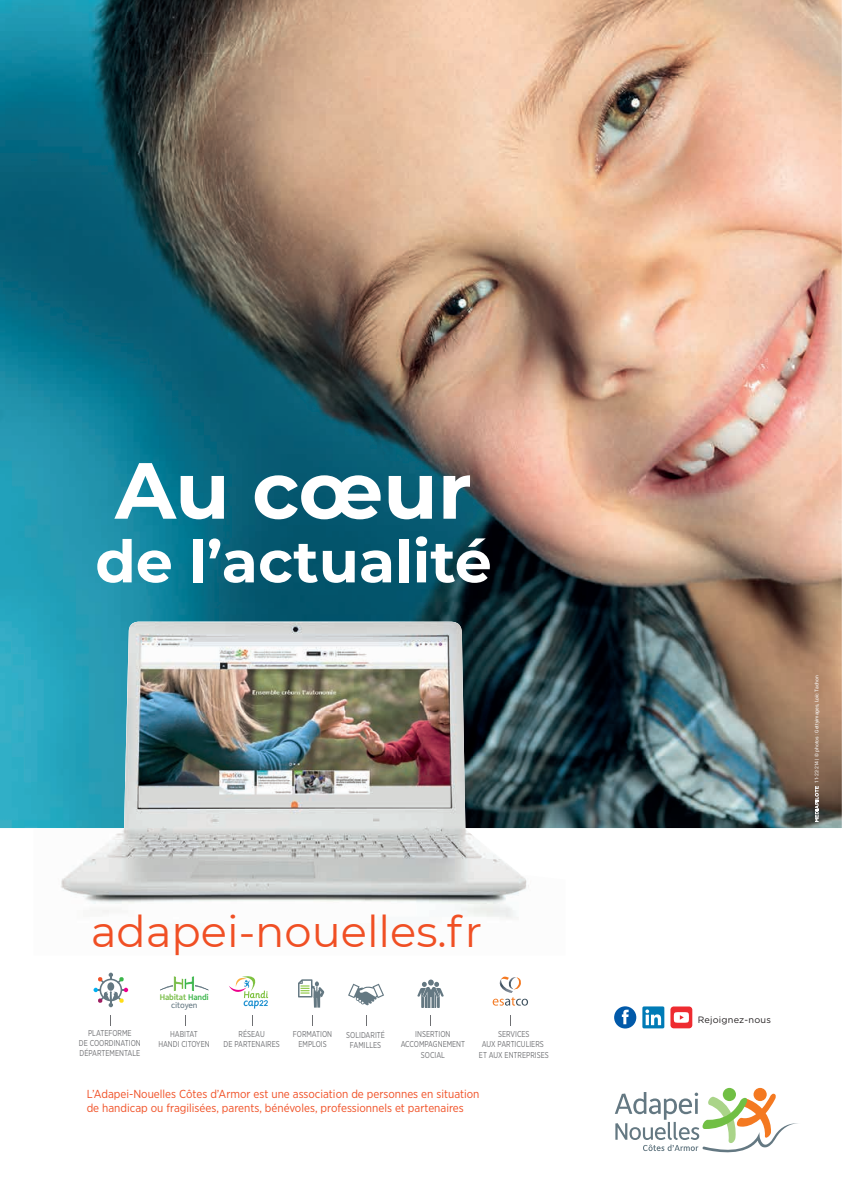
<style>
.page{position:relative;width:842px;height:1191px;background:#fff}
.page>*{position:absolute;margin:0;border:0;box-sizing:border-box;transform-origin:0 0}
.t1{font:700 79.4px "Montserrat";letter-spacing:-.005em;color:#fff}
.t2{font:700 58.6px "Montserrat";color:#fff}
.t3{font:43.2px "Montserrat";color:#f04f24}
.t4{font:11.6px/14.2px "Gotham Narrow";color:#f04f24}
.t5{font:9.2px "Gotham";letter-spacing:.025em;color:#231f20}
.t6{font:8.6px/10.4px "Gotham Narrow";color:#6f7073;text-align:center;scale:.85 1}
.t7{font:500 8.4px/7.4px "Depot";letter-spacing:-.02em;color:#75bb43;text-align:center}
.t8{font:5px "Roboto";color:#fff}
.s1{color:#3ab54a}
.s2{font-weight:400;color:#647882}
</style>
<div class="page">
<img style="left:0;top:0;width:842px;height:828px">
<img style="left:61px;top:828px;width:478px;height:91px">
<img style="left:124px;top:621px;width:341px;height:207px">
<svg style="left:94px;top:972px;width:34px;height:35px"></svg>
<svg style="left:229px;top:976px;width:39px;height:32px"></svg>
<svg style="left:160px;top:976px;width:49px;height:15px"></svg>
<svg style="left:298px;top:979px;width:26px;height:28px"></svg>
<svg style="left:348px;top:983px;width:36px;height:22px"></svg>
<svg style="left:493px;top:976px;width:35px;height:29px"></svg>
<svg style="left:815px;top:786px;width:4px;height:36px"></svg>
<div style="left:614px;top:1006px;width:22px;height:22px;background:#0159a9;border-radius:50%"></div>
<svg style="left:622px;top:1009px;width:7px;height:15px"></svg>
<div style="left:642px;top:1006px;width:22px;height:22px;background:#007bb6;border-radius:2px"></div>
<svg style="left:645px;top:1009px;width:16px;height:16px"></svg>
<svg style="left:753px;top:1087px;width:14px;height:14px"></svg>
<svg style="left:723px;top:1087px;width:13px;height:14px"></svg>
<svg style="left:615px;top:1092px;width:183px;height:61px"></svg>
<svg style="left:417px;top:979px;width:27px;height:28px"></svg>
<div style="left:670px;top:1006px;width:22px;height:22px;background:#ee2b30;border-radius:3px"></div>
<svg style="left:674px;top:1012px;width:15px;height:11px"></svg>
<h1 class="t1" style="left:115px;top:433px;width:358px">Au cœur</h1>
<h2 class="t2" style="left:95px;top:519px;width:398px">de l’actualité</h2>
<h3 class="t3" style="left:91px;top:901px;width:393px">adapei-nouelles.fr</h3>
<p class="t7" style="left:160px;top:993px;width:51px">Habitat <span class="s1">Handi </span><span class="s2">citoyen</span></p>
<p class="t6" style="left:224px;top:1028px;width:68px">RÉSEAU<br>DE PARTENAIRES</p>
<p class="t6" style="left:293px;top:1028px;width:48px">FORMATION<br>EMPLOIS</p>
<p class="t6" style="left:346px;top:1029px;width:47px">SOLIDARITÉ<br>FAMILLES</p>
<p class="t6" style="left:79px;top:1027px;width:74px">PLATEFORME<br>DE COORDINATION<br>DÉPARTEMENTALE</p>
<p class="t6" style="left:158px;top:1028px;width:62px">HABITAT<br>HANDI CITOYEN</p>
<p class="t6" style="left:401px;top:1028px;width:77px">INSERTION<br>ACCOMPAGNEMENT<br>SOCIAL</p>
<p class="t6" style="left:479px;top:1028px;width:84px">SERVICES<br>AUX PARTICULIERS<br>ET AUX ENTREPRISES</p>
<h3 class="t4" style="left:87px;top:1086px;width:394px">L’Adapei-Nouelles Côtes d’Armor est une association de personnes en situation de handicap ou fragilisées, parents, bénévoles, professionnels et partenaires</h3>
<p class="t8" style="left:813px;top:783px;width:109px;rotate:-90deg">11-22-214 | © photos : Gettyimages, Loïc Tachon</p>
<p class="t5" style="left:698px;top:1014px;width:75px">Rejoignez-nous</p>
</div>
